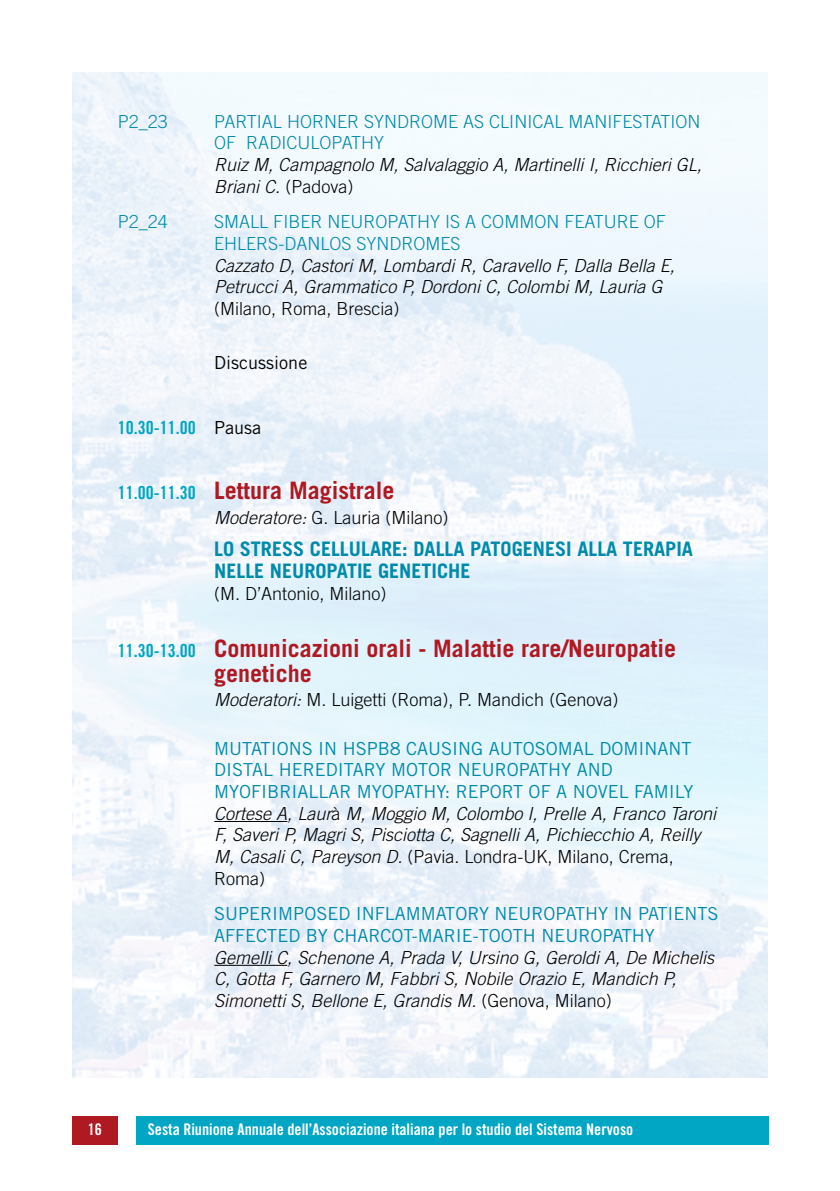
<style>
.page{position:relative;width:840px;height:1191px;background:#fff}
.page>*{position:absolute;margin:0;border:0;box-sizing:border-box;transform-origin:0 0}
.t1{font:700 24px/24.4px "Trade Gothic LT Std";color:#ae1922}
.t2{font:700 20px/21.6px "Trade Gothic LT Std";color:#008aab}
.t3{font:italic 300 18px/21.6px "Trade Gothic LT Std";color:#000}
.t4{font:300 18px/21.6px "Trade Gothic LT Std";color:#008aab}
.t5{font:300 18px "Trade Gothic LT Std";color:#000}
.t6{font:18px/21.6px "Trade Gothic LT Std";color:#008aab}
.t7{font:18px "Trade Gothic LT Std Bd Cn 20";color:#00a6c3}
.t8{font:18px "Trade Gothic LT Std";color:#000}
.t9{font:16px "Trade Gothic Bold Cond Twenty";color:#fff}
.s1{font-style:normal}
.s2{font-family:"Trade Gothic LT Std";color:#000}
.s3{font-family:"Trade Gothic LT Std Bd Cn 20";font-weight:400;font-size:18px;color:#00a6c3}
.s4{font-style:italic}
.s5{font-weight:400;font-style:normal;color:#008aab}
</style>
<div class="page">
<div style="left:72px;top:1115px;width:46px;height:29px;background:#ae1922"></div>
<div style="left:135px;top:1115px;width:633px;height:29px;background:#00a6c3"></div>
<hr style="left:214px;top:821px;width:73px;height:1px;background:#000">
<hr style="left:214px;top:965px;width:73px;height:1px;background:#000">
<p class="t4" style="left:118px;top:110px;width:52px">P2_23</p>
<p class="t4" style="left:214px;top:110px;width:487px">PARTIAL HORNER SYNDROME AS CLINICAL MANIFESTATION<br>OF RADICULOPATHY</p>
<p class="t3" style="left:214px;top:154px;width:489px">Ruiz M, Campagnolo M, Salvalaggio A, Martinelli I, Ricchieri GL,<br>Briani C. <span class="s1">(Padova)</span></p>
<p class="t4" style="left:118px;top:211px;width:52px">P2_24</p>
<p class="t4" style="left:214px;top:211px;width:453px">SMALL FIBER NEUROPATHY IS A COMMON FEATURE OF<br>EHLERS-DANLOS SYNDROMES</p>
<p class="t3" style="left:214px;top:255px;width:462px">Cazzato D, Castori M, Lombardi R, Caravello F, Dalla Bella E,<br>Petrucci A, Grammatico P, Dordoni C, Colombi M, Lauria G</p>
<p class="t5" style="left:214px;top:298px;width:186px">(Milano, Roma, Brescia)</p>
<p class="t8" style="left:214px;top:352px;width:95px">Discussione</p>
<p class="t7" style="left:118px;top:417px;width:145px">10.30-11.00 <span class="s2">Pausa</span></p>
<h1 class="t1" style="left:118px;top:478px;width:278px"><span class="s3">11.00-11.30</span> Lettura Magistrale</h1>
<p class="t5" style="left:214px;top:506px;width:236px"><span class="s4">Moderatore:</span> G. Lauria (Milano)</p>
<p class="t2" style="left:214px;top:538px;width:480px">LO STRESS CELLULARE: DALLA PATOGENESI ALLA TERAPIA<br>NELLE NEUROPATIE GENETICHE</p>
<p class="t5" style="left:214px;top:582px;width:174px">(M. D’Antonio, Milano)</p>
<h1 class="t1" style="left:214px;top:636px;width:463px;text-indent:-96px"><span class="s3">11.30-13.00</span> Comunicazioni orali - Malattie rare/Neuropatie genetiche</h1>
<p class="t5" style="left:214px;top:689px;width:405px"><span class="s4">Moderatori:</span> M. Luigetti (Roma), P. Mandich (Genova)</p>
<p class="t3" style="left:214px;top:738px;width:503px"><span class="s5">MUTATIONS IN HSPB8 CAUSING AUTOSOMAL DOMINANT DISTAL HEREDITARY MOTOR NEUROPATHY AND MYOFIBRIALLAR MYOPATHY: REPORT OF A NOVEL FAMILY </span>Cortese A, Laur<span class="s1">à</span> M, Moggio M, Colombo I, Prelle A, Franco Taroni F, Saveri P, Magri S, Pisciotta C, Sagnelli A, Pichiecchio A, Reilly M, Casali C, Pareyson D. <span class="s1">(Pavia. Londra-UK, Milano, Crema, Roma)</span></p>
<p class="t6" style="left:214px;top:903px;width:505px">SUPERIMPOSED INFLAMMATORY NEUROPATHY IN PATIENTS<br>AFFECTED BY CHARCOT-MARIE-TOOTH NEUROPATHY</p>
<p class="t3" style="left:214px;top:946px;width:501px">Gemelli C, Schenone A, Prada V, Ursino G, Geroldi A, De Michelis<br>C, Gotta F, Garnero M, Fabbri S, Nobile Orazio E, Mandich P,<br>Simonetti S, Bellone E, Grandis M. <span class="s1">(Genova, Milano)</span></p>
<p class="t9" style="left:88px;top:1119px;width:16px">16</p>
<p class="t9" style="left:148px;top:1119px;width:486px">Sesta Riunione Annuale dell’Associazione italiana per lo studio del Sistema Nervoso</p>
</div>
